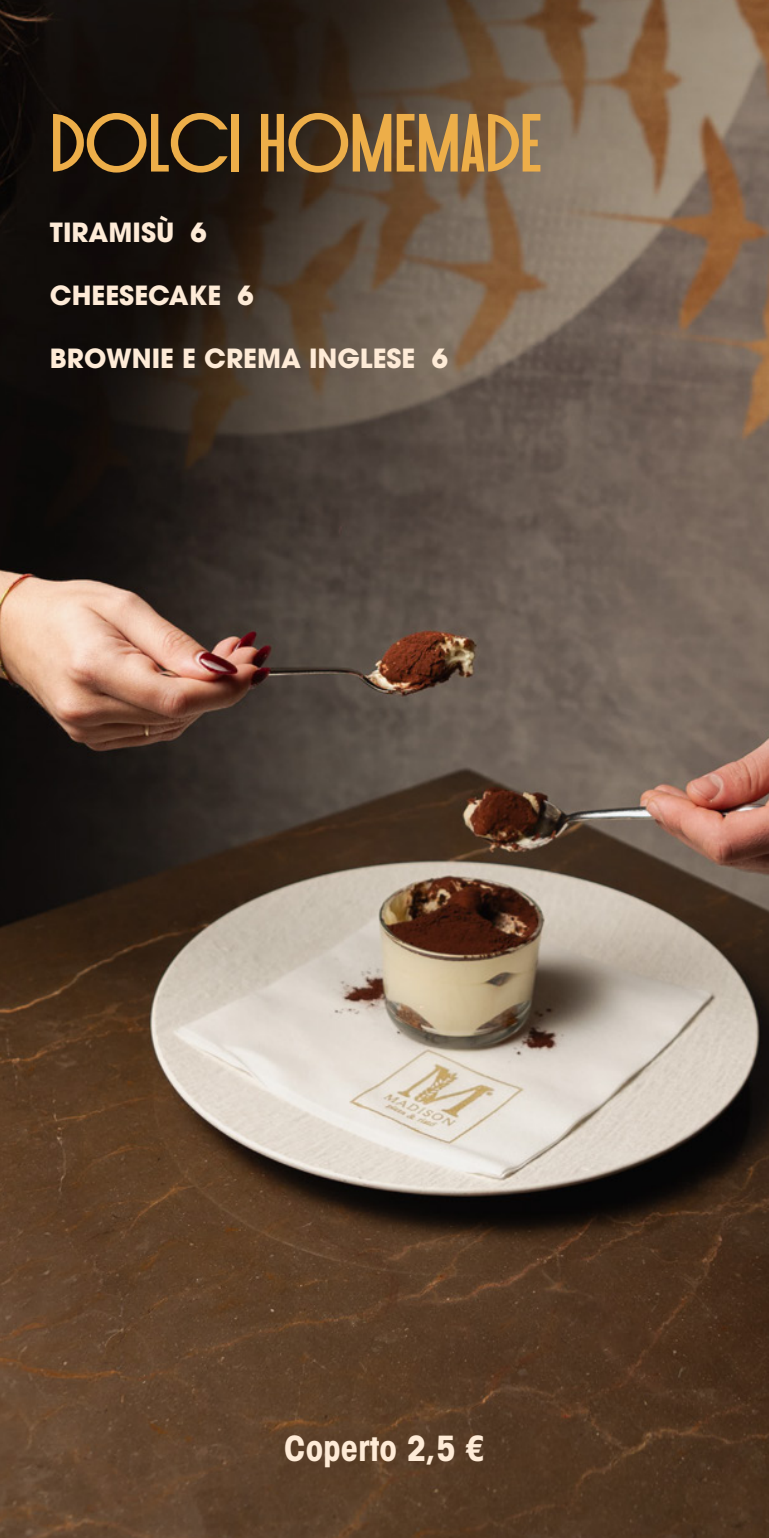
<style>
.page{position:relative;width:769px;height:1538px;background:#fff}
.page>*{position:absolute;margin:0;border:0;box-sizing:border-box;transform-origin:0 0}
.t1{font:82.25px "Toasted Vein BTN Bold";color:#edae49}
.t2{font:700 condensed 35px "Avant Garde";color:#feebd7}
.t3{font:700 26.25px "Avant Garde";color:#feebd7}
</style>
<div class="page">
<img style="left:0;top:0;width:769px;height:1538px">
<h1 class="t1" style="left:50px;top:97px;width:493px">DOLCI HOMEMADE</h1>
<p class="t3" style="left:50px;top:215px;width:158px">TIRAMISÙ 6</p>
<p class="t3" style="left:50px;top:278px;width:205px">CHEESECAKE 6</p>
<p class="t3" style="left:50px;top:341px;width:399px">BROWNIE E CREMA INGLESE 6</p>
<h2 class="t2" style="left:284px;top:1426px;width:202px">Coperto 2,5 €</h2>
</div>
